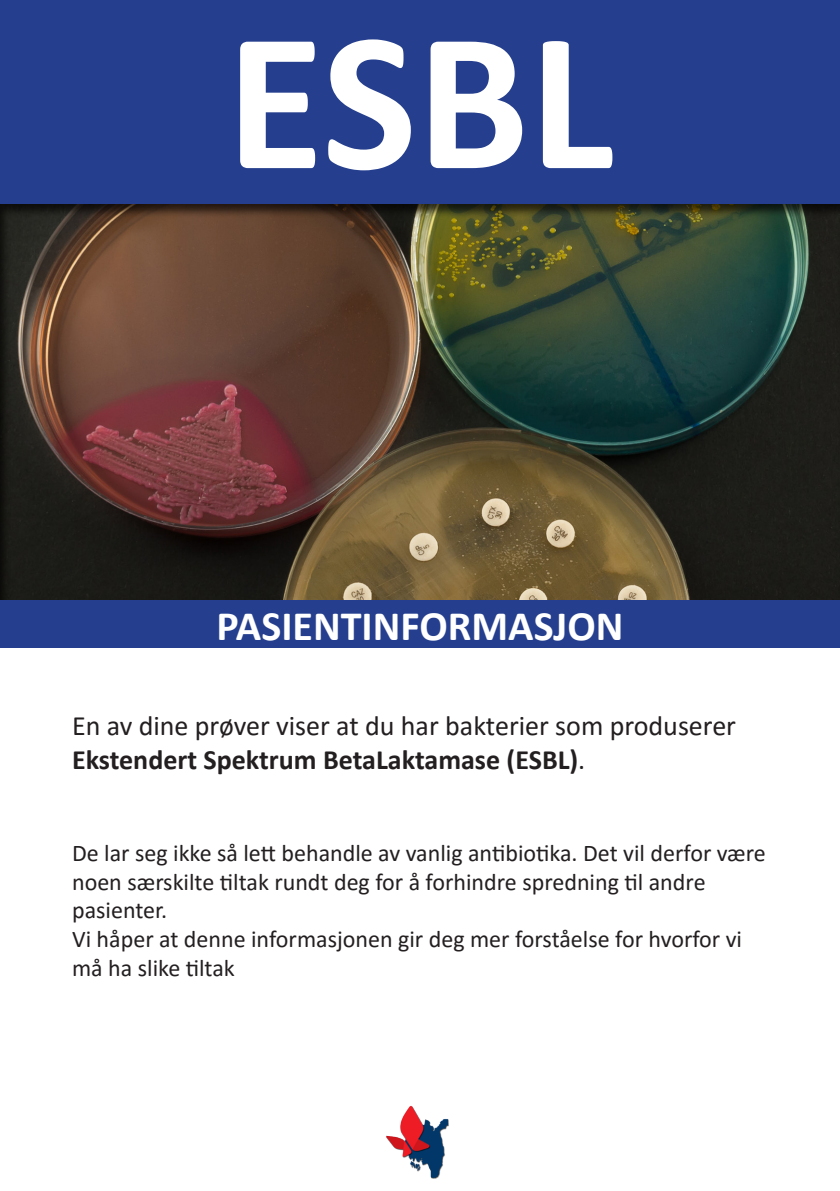
<style>
.page{position:relative;width:840px;height:1191px;background:#fff}
.page>*{position:absolute;margin:0;border:0;box-sizing:border-box;transform-origin:0 0}
.t1{font:700 200px "Calibri";color:#fff}
.t2{font:700 42px "Calibri";color:#fff}
.t3{font:28px "Calibri";color:#231f20}
.t4{font:700 28px "Calibri";color:#231f20}
.t5{font:24px/28.8px "Calibri";color:#231f20}
.s1{font-weight:400}
</style>
<div class="page">
<div style="left:0;top:0;width:839px;height:204px;background:#253f8e"></div>
<div style="left:0;top:203px;width:839px;height:398px;background:#231f20;opacity:.75"></div>
<div style="left:0;top:600px;width:839px;height:48px;background:#253f8e"></div>
<img style="left:386px;top:1106px;width:63px;height:73px">
<p class="t1" style="left:226px;top:-40px;width:388px">ESBL</p>
<p class="t2" style="left:216px;top:596px;width:408px">PASIENTINFORMASJON</p>
<p class="t3" style="left:72px;top:706px;width:665px">En av dine prøver viser at du har bakterier som produserer</p>
<p class="t4" style="left:72px;top:740px;width:514px">Ekstendert Spektrum BetaLaktamase (ESBL)<span class="s1">.</span></p>
<p class="t5" style="left:72px;top:838px;width:695px">De lar seg ikke så lett behandle av vanlig antibiotika. Det vil derfor være noen særskilte tiltak rundt deg for å forhindre spredning til andre</p>
<p class="t5" style="left:72px;top:895px;width:97px">pasienter.</p>
<p class="t5" style="left:72px;top:924px;width:671px">Vi håper at denne informasjonen gir deg mer forståelse for hvorfor vi må ha slike tiltak</p>
</div>
